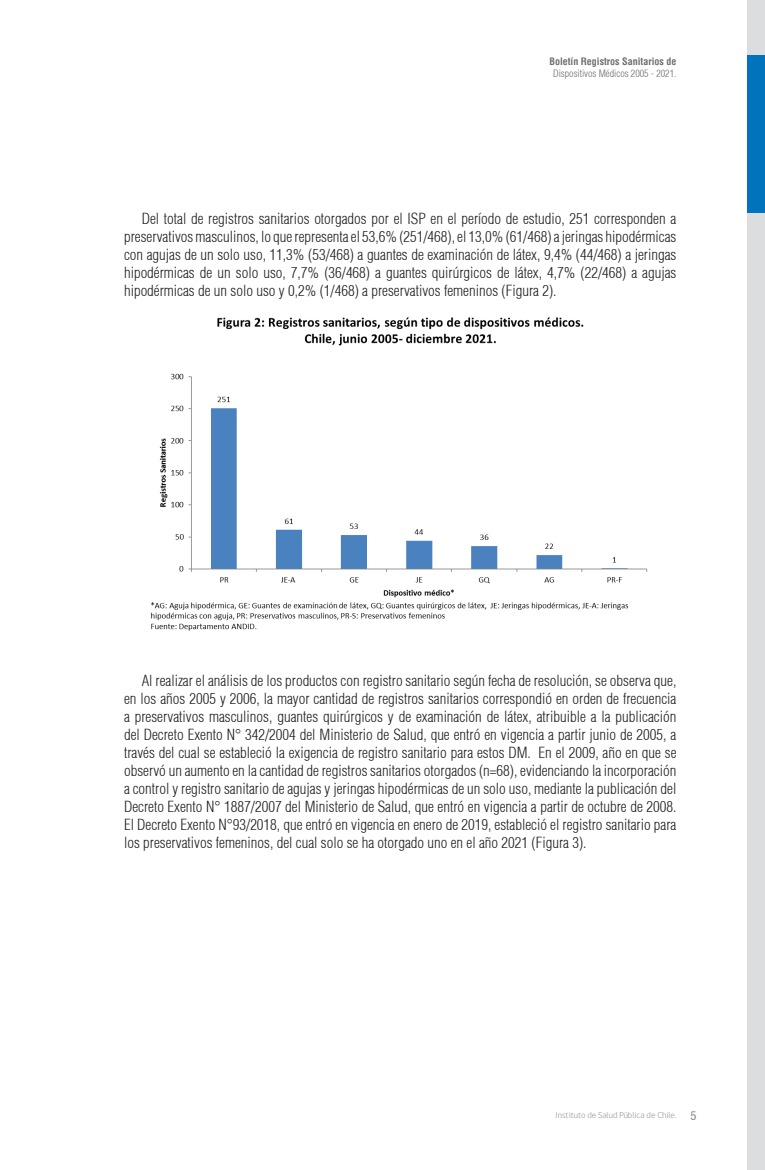
<style>
.page{position:relative;width:765px;height:1170px;background:#fff}
.page>*{position:absolute;margin:0;border:0;box-sizing:border-box;transform-origin:0 0}
.t1{font:300 condensed 15px/18px "Helvetica";color:#231f20;text-align:justify}
.t2{font:300 condensed 10px "Helvetica";color:#6c6d70}
.t3{font:700 condensed 10px "Helvetica";color:#6c6d70}
.t4{font:300 8.75px "gob CL";color:#808285}
.s1{font-family:"Helvetica 57";font-weight:400;font-stretch:condensed;font-size:12.5px}
</style>
<div class="page">
<div style="left:747px;top:0;width:18px;height:1169px;background:#dcdddf"></div>
<div style="left:747px;top:55px;width:18px;height:158px;background:#0073bc"></div>
<img style="left:151px;top:317px;width:497px;height:314px">
<p class="t3" style="left:549px;top:55px;width:128px">Boletín Registros Sanitarios de</p>
<p class="t2" style="left:553px;top:67px;width:125px">Dispositivos Médicos 2005 - 2021.</p>
<p class="t1" style="left:124px;top:209px;width:554px;text-indent:18px">Del total de registros sanitarios otorgados por el ISP en el período de estudio, 251 corresponden a preservativos masculinos, lo que representa el 53,6% (251/468), el 13,0% (61/468) a jeringas hipodérmicas con agujas de un solo uso, 11,3% (53/468) a guantes de examinación de látex, 9,4% (44/468) a jeringas hipodérmicas de un solo uso, 7,7% (36/468) a guantes quirúrgicos de látex, 4,7% (22/468) a agujas hipodérmicas de un solo uso y 0,2% (1/468) a preservativos femeninos (Figura 2).</p>
<p class="t1" style="left:124px;top:671px;width:554px;text-indent:18px">Al realizar el análisis de los productos con registro sanitario según fecha de resolución, se observa que, en los años 2005 y 2006, la mayor cantidad de registros sanitarios correspondió en orden de frecuencia a preservativos masculinos, guantes quirúrgicos y de examinación de látex, atribuible a la publicación del Decreto Exento N° 342/2004 del Ministerio de Salud, que entró en vigencia a partir junio de 2005, a través del cual se estableció la exigencia de registro sanitario para estos DM. En el 2009, año en que se observó un aumento en la cantidad de registros sanitarios otorgados (n=68), evidenciando la incorporación a control y registro sanitario de agujas y jeringas hipodérmicas de un solo uso, mediante la publicación del Decreto Exento N° 1887/2007 del Ministerio de Salud, que entró en vigencia a partir de octubre de 2008.<br>El Decreto Exento N°93/2018, que entró en vigencia en enero de 2019, estableció el registro sanitario para los preservativos femeninos, del cual solo se ha otorgado uno en el año 2021 (Figura 3).</p>
<p class="t4" style="left:556px;top:1109px;width:142px">Instituto de Salud Pública de Chile. <span class="s1">5</span></p>
</div>
